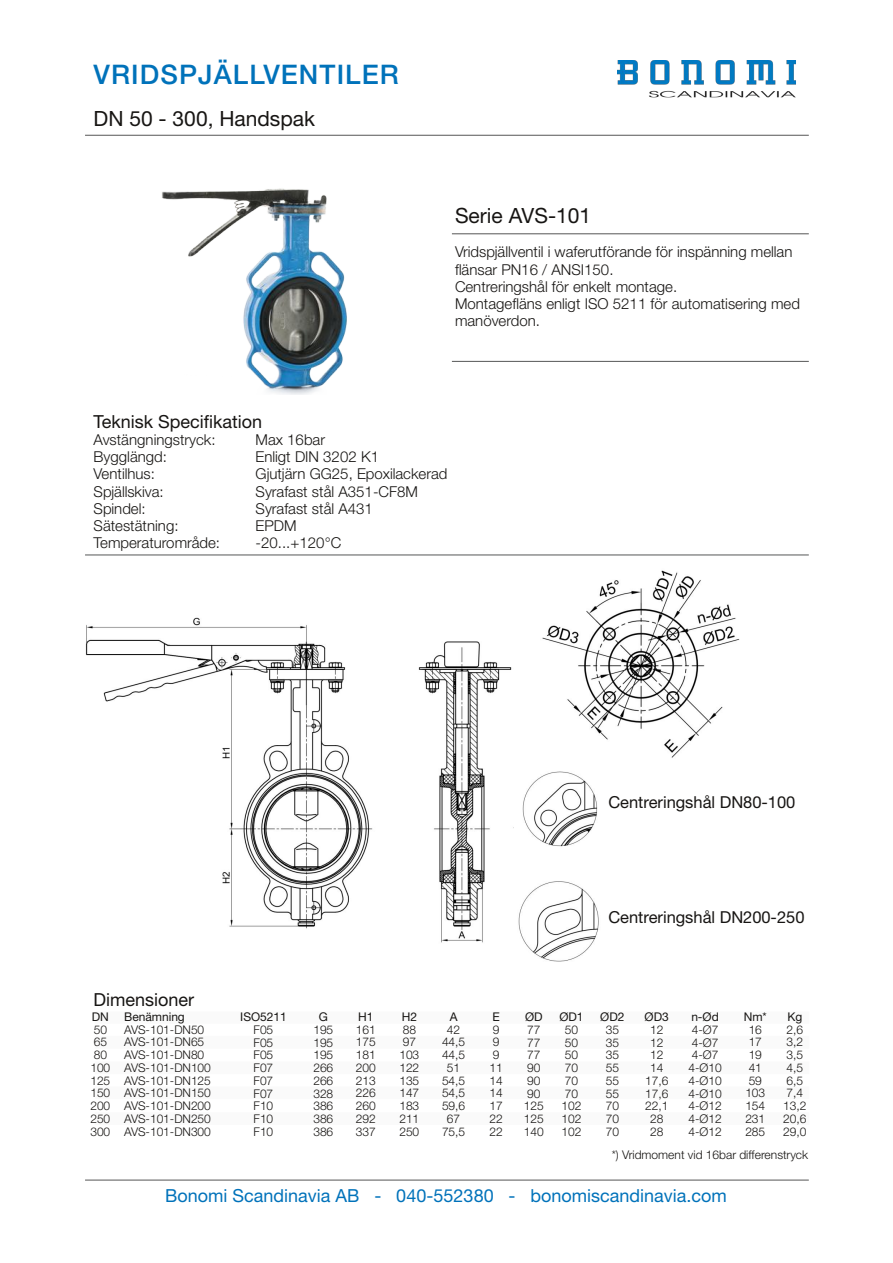
<style>
.page{position:relative;width:893px;height:1263px;background:#fff}
.page>*{position:absolute;margin:0;border:0;box-sizing:border-box;transform-origin:0 0}
.t1{font:500 27px "Helvetica Neue LT Std";letter-spacing:.04em;color:#0072ba}
.t2{font:21px "Helvetica Neue LT Std";color:#171513}
.t3{font:18px "Helvetica Neue LT Std";color:#0072ba}
.t4{font:18px "Helvetica Neue LT Std";color:#171513}
.t5{font:16.5px "Helvetica Neue LT Std";color:#171513}
.t6{font:300 15px/17.2px "Helvetica Neue LT Std";color:#171513}
.t7{font:300 12px/12.8px "Helvetica Neue LT Std";letter-spacing:-.005em;color:#171513}
.t8{font:12px "Helvetica Neue LT Std";color:#171513}
</style>
<div class="page">
<img style="left:162px;top:188px;width:185px;height:207px">
<hr style="left:85px;top:555px;width:724px;height:1px;background:#555656">
<hr style="left:452px;top:234px;width:357px;height:1px;background:#555656">
<hr style="left:452px;top:361px;width:357px;height:1px;background:#555656">
<img style="left:85px;top:617px;width:427px;height:326px">
<img style="left:542px;top:570px;width:198px;height:188px">
<img style="left:518px;top:771px;width:81px;height:191px">
<div style="left:95px;top:1112px;width:714px;height:13px;background:#fafafa"></div>
<div style="left:95px;top:1086px;width:714px;height:13px;background:#fafafa"></div>
<div style="left:95px;top:1061px;width:714px;height:13px;background:#fafafa"></div>
<div style="left:95px;top:1036px;width:714px;height:13px;background:#fafafa"></div>
<div style="left:95px;top:1011px;width:714px;height:13px;background:#fafafa"></div>
<hr style="left:85px;top:1180px;width:724px;height:1px;background:#555656">
<img style="left:617px;top:60px;width:179px;height:38px">
<hr style="left:85px;top:135px;width:724px;height:1px;background:#555656">
<h1 class="t1" style="left:94px;top:65px;width:307px">VRIDSPJÄLLVENTILER</h1>
<h2 class="t2" style="left:94px;top:111px;width:223px">DN 50 - 300, Handspak</h2>
<h2 class="t2" style="left:455px;top:208px;width:138px">Serie AVS-101</h2>
<p class="t6" style="left:455px;top:246px;width:346px">Vridspjällventil i waferutförande för inspänning mellan flänsar PN16 / ANSI150.<br>Centreringshål för enkelt montage.<br>Montagefläns enligt ISO 5211 för automatisering med manöverdon.</p>
<h3 class="t4" style="left:94px;top:415px;width:170px">Teknisk Specifikation</h3>
<p class="t6" style="left:94px;top:433px;width:124px">Avstängningstryck:</p>
<p class="t6" style="left:256px;top:433px;width:71px">Max 16bar</p>
<p class="t6" style="left:94px;top:450px;width:75px">Bygglängd:</p>
<p class="t6" style="left:256px;top:450px;width:125px">Enligt DIN 3202 K1</p>
<p class="t6" style="left:94px;top:467px;width:63px">Ventilhus:</p>
<p class="t6" style="left:256px;top:467px;width:193px">Gjutjärn GG25, Epoxilackerad</p>
<p class="t6" style="left:94px;top:485px;width:72px">Spjällskiva:</p>
<p class="t6" style="left:256px;top:485px;width:164px">Syrafast stål A351-CF8M</p>
<p class="t6" style="left:94px;top:502px;width:54px">Spindel:</p>
<p class="t6" style="left:256px;top:502px;width:119px">Syrafast stål A431</p>
<p class="t6" style="left:94px;top:519px;width:87px">Sätestätning:</p>
<p class="t6" style="left:256px;top:519px;width:42px">EPDM</p>
<p class="t6" style="left:94px;top:536px;width:128px">Temperaturområde:</p>
<p class="t6" style="left:256px;top:536px;width:87px">-20...+120°C</p>
<h3 class="t4" style="left:94px;top:993px;width:102px">Dimensioner</h3>
<h3 class="t5" style="left:608px;top:796px;width:189px">Centreringshål DN80-100</h3>
<h3 class="t5" style="left:608px;top:911px;width:198px">Centreringshål DN200-250</h3>
<p class="t8" style="left:92px;top:1012px;width:19px">DN</p>
<p class="t7" style="left:90px;top:1025px;width:21px">50<br>65<br>80<br>100<br>125<br>150<br>200<br>250<br>300</p>
<p class="t8" style="left:124px;top:1012px;width:62px">Benämning</p>
<p class="t7" style="left:124px;top:1025px;width:88px">AVS-101-DN50<br>AVS-101-DN65<br>AVS-101-DN80<br>AVS-101-DN100<br>AVS-101-DN125<br>AVS-101-DN150<br>AVS-101-DN200<br>AVS-101-DN250<br>AVS-101-DN300</p>
<p class="t8" style="left:240px;top:1012px;width:48px">ISO5211</p>
<p class="t7" style="left:254px;top:1025px;width:21px;text-align:justify">F05<br>F05<br>F05<br>F07<br>F07<br>F07<br>F10<br>F10<br>F10</p>
<p class="t8" style="left:319px;top:1012px;width:11px">G</p>
<p class="t7" style="left:313px;top:1025px;width:21px;text-align:justify">195<br>195<br>195<br>266<br>266<br>328<br>386<br>386<br>386</p>
<p class="t8" style="left:358px;top:1012px;width:17px">H1</p>
<p class="t7" style="left:356px;top:1025px;width:21px;text-align:justify">161<br>175<br>181<br>200<br>213<br>226<br>260<br>292<br>337</p>
<p class="t8" style="left:402px;top:1012px;width:17px">H2</p>
<p class="t7" style="left:399px;top:1025px;width:21px">88<br>97<br>103<br>122<br>135<br>147<br>183<br>211<br>250</p>
<p class="t8" style="left:450px;top:1012px;width:9px">A</p>
<p class="t7" style="left:442px;top:1025px;width:25px;text-align:center">42<br>44,5<br>44,5<br>51<br>54,5<br>54,5<br>59,6<br>67<br>75,5</p>
<p class="t8" style="left:492px;top:1012px;width:9px">E</p>
<p class="t7" style="left:489px;top:1025px;width:15px">9<br>9<br>9<br>11<br>14<br>14<br>17<br>22<br>22</p>
<p class="t8" style="left:525px;top:1012px;width:19px">ØD</p>
<p class="t7" style="left:524px;top:1025px;width:21px">77<br>77<br>77<br>90<br>90<br>90<br>125<br>125<br>140</p>
<p class="t8" style="left:559px;top:1012px;width:26px">ØD1</p>
<p class="t7" style="left:562px;top:1025px;width:21px">50<br>50<br>50<br>70<br>70<br>70<br>102<br>102<br>102</p>
<p class="t8" style="left:600px;top:1012px;width:26px">ØD2</p>
<p class="t7" style="left:606px;top:1025px;width:15px;text-align:justify">35<br>35<br>35<br>55<br>55<br>55<br>70<br>70<br>70</p>
<p class="t8" style="left:645px;top:1012px;width:26px">ØD3</p>
<p class="t7" style="left:645px;top:1025px;width:25px;text-align:center">12<br>12<br>12<br>14<br>17,6<br>17,6<br>22,1<br>28<br>28</p>
<p class="t8" style="left:691px;top:1012px;width:29px">n-Ød</p>
<p class="t7" style="left:688px;top:1025px;width:35px">4-Ø7<br>4-Ø7<br>4-Ø7<br>4-Ø10<br>4-Ø10<br>4-Ø10<br>4-Ø12<br>4-Ø12<br>4-Ø12</p>
<p class="t8" style="left:744px;top:1012px;width:25px">Nm*</p>
<p class="t7" style="left:745px;top:1025px;width:21px">16<br>17<br>19<br>41<br>59<br>103<br>154<br>231<br>285</p>
<p class="t8" style="left:787px;top:1012px;width:16px">Kg</p>
<p class="t7" style="left:783px;top:1025px;width:25px">2,6<br>3,2<br>3,5<br>4,5<br>6,5<br>7,4<br>13,2<br>20,6<br>29,0</p>
<p class="t7" style="left:612px;top:1150px;width:198px">*) Vridmoment vid 16bar differenstryck</p>
<h3 class="t3" style="left:165px;top:1189px;width:563px">Bonomi Scandinavia AB - 040-552380 - bonomiscandinavia.com</h3>
</div>
